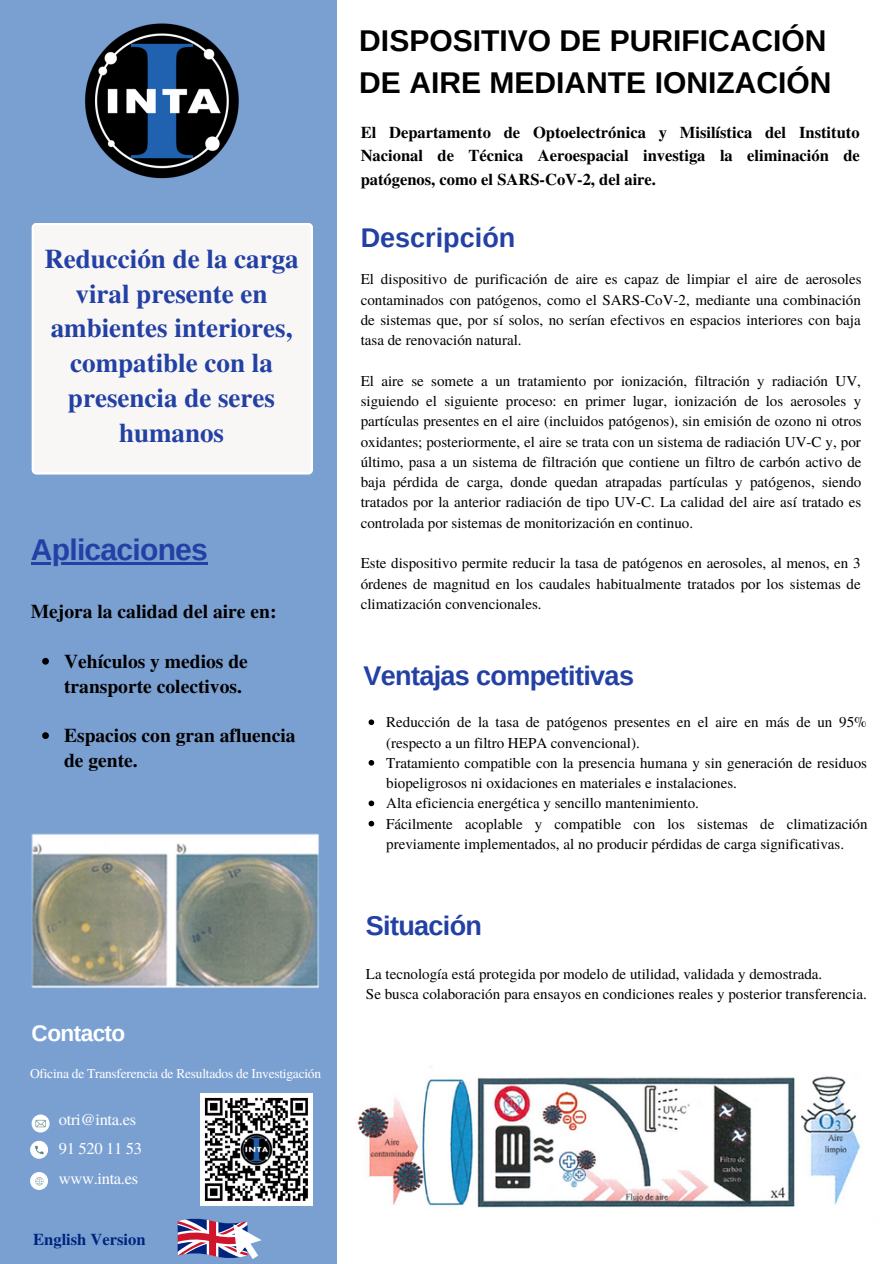
<style>
.page{position:relative;width:894px;height:1264px;background:#fff}
.page>*{position:absolute;margin:0;border:0;box-sizing:border-box;transform-origin:0 0}
.t1{font:700 30px/41.7px "Arimo";color:#000}
.t2{font:700 30px "Arimo";letter-spacing:-.025em;color:#2340a4}
.t3{font:700 27px/35px "Te X Gyre Termes";color:#2340a4;text-align:center}
.t4{font:700 27px "Arimo";letter-spacing:-.025em;color:#2340a4}
.t5{font:700 27px "Arimo";color:#2340a4}
.t6{font:700 22.5px "Arimo";letter-spacing:-.025em;color:#fff}
.t7{font:700 19.5px/24.8px "Te X Gyre Termes";color:#000}
.t8{font:700 16.5px/23.7px "Te X Gyre Termes";color:#000;text-align:justify}
.t9{font:16.5px/29.2px "Te X Gyre Termes";letter-spacing:-.02em;color:#fff}
.t10{font:700 16.5px "Te X Gyre Termes";color:#00247d}
.t11{font:15px/20.2px "Te X Gyre Termes";color:#000;text-align:justify}
.t12{font:13.5px "Te X Gyre Termes";letter-spacing:-.02em;color:#fff}
</style>
<div class="page">
<div style="left:0;top:0;width:337px;height:1263px;background:#7aa0d2"></div>
<div style="left:30px;top:1140px;width:18px;height:18px;background:#fff;border-radius:50%"></div>
<svg style="left:35px;top:1145px;width:8px;height:9px"></svg>
<svg style="left:32px;top:1114px;width:18px;height:18px"></svg>
<svg style="left:35px;top:1119px;width:11px;height:8px"></svg>
<svg style="left:30px;top:1171px;width:18px;height:18px"></svg>
<svg style="left:35px;top:1176px;width:8px;height:9px"></svg>
<img style="left:85px;top:23px;width:154px;height:156px">
<div style="left:32px;top:223px;width:281px;height:251px;background:#f9f7f6"></div>
<img style="left:357px;top:1076px;width:504px;height:132px">
<img style="left:32px;top:833px;width:287px;height:155px">
<svg style="left:177px;top:1218px;width:84px;height:40px"></svg>
<img style="left:200px;top:1093px;width:113px;height:112px">
<svg style="left:368px;top:719px;width:6px;height:6px"></svg>
<svg style="left:368px;top:760px;width:6px;height:5px"></svg>
<svg style="left:368px;top:800px;width:6px;height:6px"></svg>
<svg style="left:368px;top:820px;width:6px;height:6px"></svg>
<svg style="left:42px;top:658px;width:7px;height:6px"></svg>
<svg style="left:42px;top:732px;width:7px;height:7px"></svg>
<hr style="left:31px;top:562px;width:176px;height:2px;background:#2340a4">
<h2 class="t3" style="left:44px;top:239px;width:256px">Reducción de la carga viral presente en ambientes interiores, compatible con la presencia de seres humanos</h2>
<h1 class="t2" style="left:31px;top:533px;width:178px">Aplicaciones</h1>
<h3 class="t7" style="left:31px;top:598px;width:247px">Mejora la calidad del aire en:</h3>
<h3 class="t7" style="left:64px;top:648px;width:185px">Vehículos y medios de transporte colectivos.</h3>
<h3 class="t7" style="left:64px;top:722px;width:233px">Espacios con gran afluencia de gente.</h3>
<h3 class="t6" style="left:32px;top:1020px;width:95px">Contacto</h3>
<p class="t12" style="left:30px;top:1064px;width:292px">Oficina de Transferencia de Resultados de Investigación</p>
<p class="t9" style="left:59px;top:1103px;width:85px">otri@inta.es<br>91 520 11 53 www.inta.es</p>
<p class="t10" style="left:33px;top:1226px;width:114px">English Version</p>
<h1 class="t1" style="left:359px;top:20px;width:473px">DISPOSITIVO DE PURIFICACIÓN<br>DE AIRE MEDIANTE IONIZACIÓN</h1>
<p class="t8" style="left:360px;top:119px;width:500px">El Departamento de Optoelectrónica y Misilística del Instituto Nacional de Técnica Aeroespacial investiga la eliminación de patógenos, como el SARS-CoV-2, del aire.</p>
<h2 class="t5" style="left:360px;top:223px;width:156px">Descripción</h2>
<p class="t11" style="left:360px;top:268px;width:502px">El dispositivo de purificación de aire es capaz de limpiar el aire de aerosoles contaminados con patógenos, como el SARS-CoV-2, mediante una combinación de sistemas que, por sí solos, no serían efectivos en espacios interiores con baja tasa de renovación natural.</p>
<p class="t11" style="left:360px;top:370px;width:502px">El aire se somete a un tratamiento por ionización, filtración y radiación UV, siguiendo el siguiente proceso: en primer lugar, ionización de los aerosoles y partículas presentes en el aire (incluidos patógenos), sin emisión de ozono ni otros oxidantes; posteriormente, el aire se trata con un sistema de radiación UV-C y, por último, pasa a un sistema de filtración que contiene un filtro de carbón activo de baja pérdida de carga, donde quedan atrapadas partículas y patógenos, siendo tratados por la anterior radiación de tipo UV-C. La calidad del aire así tratado es controlada por sistemas de monitorización en continuo.</p>
<p class="t11" style="left:360px;top:552px;width:501px">Este dispositivo permite reducir la tasa de patógenos en aerosoles, al menos, en 3 órdenes de magnitud en los caudales habitualmente tratados por los sistemas de climatización convencionales.</p>
<h2 class="t4" style="left:363px;top:660px;width:272px">Ventajas competitivas</h2>
<p class="t11" style="left:386px;top:711px;width:483px;text-align:left">Reducción de la tasa de patógenos presentes en el aire en más de un 95% (respecto a un filtro HEPA convencional).<br>Tratamiento compatible con la presencia humana y sin generación de residuos biopeligrosos ni oxidaciones en materiales e instalaciones.<br>Alta eficiencia energética y sencillo mantenimiento.<br>Fácilmente acoplable y compatible con los sistemas de climatización previamente implementados, al no producir pérdidas de carga significativas.</p>
<h2 class="t4" style="left:366px;top:911px;width:118px">Situación</h2>
<p class="t11" style="left:366px;top:962px;width:502px">La tecnología está protegida por modelo de utilidad, validada y demostrada.<br>Se busca colaboración para ensayos en condiciones reales y posterior transferencia.</p>
</div>
